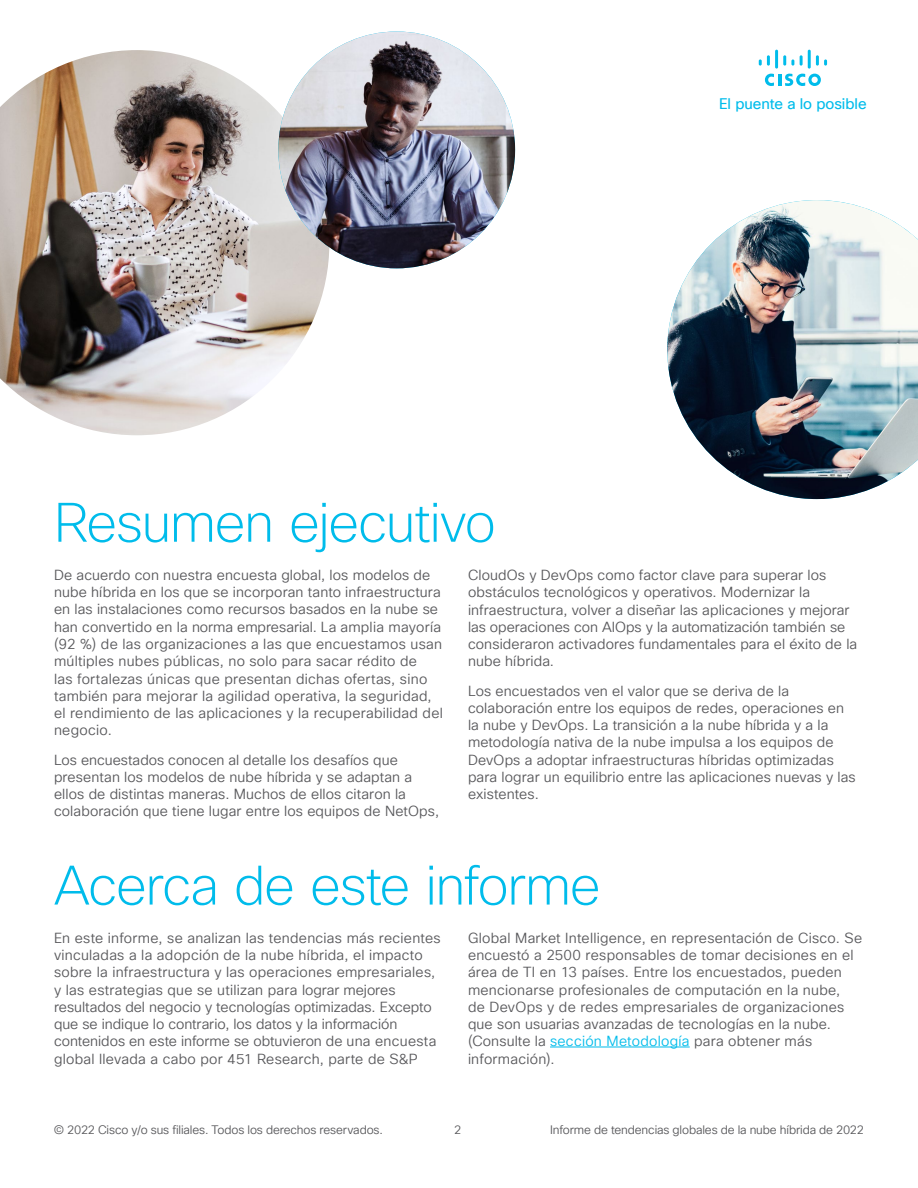
<style>
.page{position:relative;width:918px;height:1188px;background:#fff}
.page>*{position:absolute;margin:0;border:0;box-sizing:border-box;transform-origin:0 0}
.t1{font:200 54px "Cisco Sans TT";letter-spacing:-.025em;color:#00bceb}
.t2{font:15px "Cisco Sans TT";letter-spacing:-.005em;color:#00bceb}
.t3{font:14.25px/17.2px "Cisco Sans TT Light";letter-spacing:.01em;color:#58585b}
.t4{font:12px "Cisco Sans TT Light";letter-spacing:-.01em;color:#58585b}
.s1{color:#00bceb}
</style>
<div class="page">
<svg style="left:765px;top:74px;width:56px;height:12px"></svg>
<svg style="left:759px;top:55px;width:11px;height:11px"></svg>
<hr style="left:775px;top:50px;width:3px;height:19px;background:#00bceb">
<svg style="left:783px;top:55px;width:11px;height:11px"></svg>
<svg style="left:800px;top:55px;width:3px;height:11px"></svg>
<hr style="left:808px;top:50px;width:3px;height:19px;background:#00bceb">
<svg style="left:816px;top:55px;width:11px;height:11px"></svg>
<hr style="left:550px;top:1047px;width:140px;height:1px;background:#00bceb">
<img style="left:0;top:50px;width:329px;height:385px">
<img style="left:667px;top:200px;width:251px;height:299px">
<img style="left:278px;top:32px;width:237px;height:236px;border-radius:118px">
<p class="t2" style="left:719px;top:94px;width:149px">El puente a lo posible</p>
<h1 class="t1" style="left:54px;top:488px;width:443px">Resumen ejecutivo</h1>
<p class="t3" style="left:54px;top:567px;width:390px">De acuerdo con nuestra encuesta global, los modelos de nube híbrida en los que se incorporan tanto infraestructura en las instalaciones como recursos basados en la nube se han convertido en la norma empresarial. La amplia mayoría (92 %) de las organizaciones a las que encuestamos usan múltiples nubes públicas, no solo para sacar rédito de<br>las fortalezas únicas que presentan dichas ofertas, sino también para mejorar la agilidad operativa, la seguridad, el rendimiento de las aplicaciones y la recuperabilidad del negocio.</p>
<p class="t3" style="left:54px;top:751px;width:387px">Los encuestados conocen al detalle los desafíos que presentan los modelos de nube híbrida y se adaptan a ellos de distintas maneras. Muchos de ellos citaron la colaboración que tiene lugar entre los equipos de NetOps,</p>
<p class="t3" style="left:468px;top:567px;width:391px">CloudOs y DevOps como factor clave para superar los obstáculos tecnológicos y operativos. Modernizar la infraestructura, volver a diseñar las aplicaciones y mejorar las operaciones con AIOps y la automatización también se consideraron activadores fundamentales para el éxito de la nube híbrida.</p>
<p class="t3" style="left:468px;top:682px;width:389px">Los encuestados ven el valor que se deriva de la colaboración entre los equipos de redes, operaciones en la nube y DevOps. La transición a la nube híbrida y a la metodología nativa de la nube impulsa a los equipos de DevOps a adoptar infraestructuras híbridas optimizadas para lograr un equilibrio entre las aplicaciones nuevas y las existentes.</p>
<h1 class="t1" style="left:54px;top:851px;width:548px">Acerca de este informe</h1>
<p class="t3" style="left:54px;top:930px;width:388px">En este informe, se analizan las tendencias más recientes vinculadas a la adopción de la nube híbrida, el impacto sobre la infraestructura y las operaciones empresariales, y las estrategias que se utilizan para lograr mejores resultados del negocio y tecnologías optimizadas. Excepto que se indique lo contrario, los datos y la información contenidos en este informe se obtuvieron de una encuesta global llevada a cabo por 451 Research, parte de S&amp;P</p>
<p class="t3" style="left:468px;top:930px;width:396px">Global Market Intelligence, en representación de Cisco. Se encuestó a 2500 responsables de tomar decisiones en el área de TI en 13 países. Entre los encuestados, pueden mencionarse profesionales de computación en la nube,<br>de DevOps y de redes empresariales de organizaciones que son usuarias avanzadas de tecnologías en la nube. (Consulte la <span class="s1">sección Metodología</span> para obtener más información).</p>
<p class="t4" style="left:54px;top:1122px;width:331px">© 2022 Cisco y/o sus filiales. Todos los derechos reservados.</p>
<p class="t4" style="left:454px;top:1122px;width:9px">2</p>
<p class="t4" style="left:550px;top:1122px;width:315px">Informe de tendencias globales de la nube híbrida de 2022</p>
</div>
